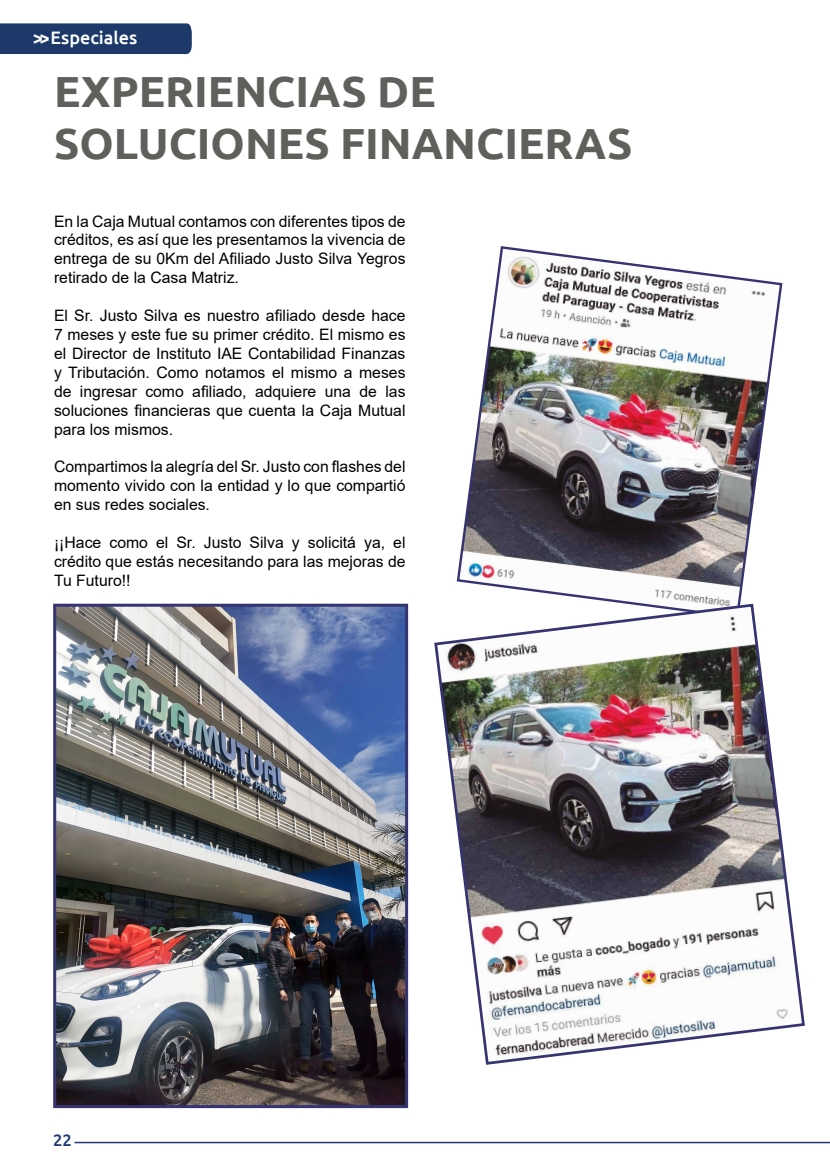
<style>
.page{position:relative;width:830px;height:1170px;background:#fff}
.page>*{position:absolute;margin:0;border:0;box-sizing:border-box;transform-origin:0 0}
.t1{font:700 43.5px/52.2px "Ubuntu";color:#5f605b}
.t2{font:500 18px "Ubuntu";color:#fff}
.t3{font:500 16.5px "Ubuntu";color:#1f3973}
.t4{font:15.75px/18.9px "Arial";color:#000;text-align:justify}
</style>
<div class="page">
<hr style="left:74px;top:1141px;width:755px;height:2px;background:#1f3973">
<img style="left:57px;top:607px;width:347px;height:496px">
<div style="left:53px;top:603px;width:355px;height:504px;border:3px solid #353470"></div>
<img style="left:456px;top:246px;width:327px;height:356px">
<img style="left:434px;top:602px;width:371px;height:463px">
<div style="left:0;top:23px;width:192px;height:31px;background:#1c3969"></div>
<p class="t2" style="left:33px;top:27px;width:106px">&gt;&gt; Especiales</p>
<h1 class="t1" style="left:54px;top:65px;width:579px">EXPERIENCIAS DE<br>SOLUCIONES FINANCIERAS</h1>
<p class="t4" style="left:54px;top:211px;width:353px">En la Caja Mutual contamos con diferentes tipos de créditos, es así que les presentamos la vivencia de entrega de su 0Km del Afiliado Justo Silva Yegros retirado de la Casa Matriz.</p>
<p class="t4" style="left:54px;top:306px;width:353px">El Sr. Justo Silva es nuestro afiliado desde hace 7 meses y este fue su primer crédito. El mismo es el Director de Instituto IAE Contabilidad Finanzas y Tributación. Como notamos el mismo a meses de ingresar como afiliado, adquiere una de las soluciones financieras que cuenta la Caja Mutual para los mismos.</p>
<p class="t4" style="left:54px;top:457px;width:353px">Compartimos la alegría del Sr. Justo con flashes del momento vivido con la entidad y lo que compartió en sus redes sociales.</p>
<p class="t4" style="left:54px;top:533px;width:353px">¡¡Hace como el Sr. Justo Silva y solicitá ya, el crédito que estás necesitando para las mejoras de Tu Futuro!!</p>
<p class="t3" style="left:53px;top:1129px;width:20px">22</p>
</div>
